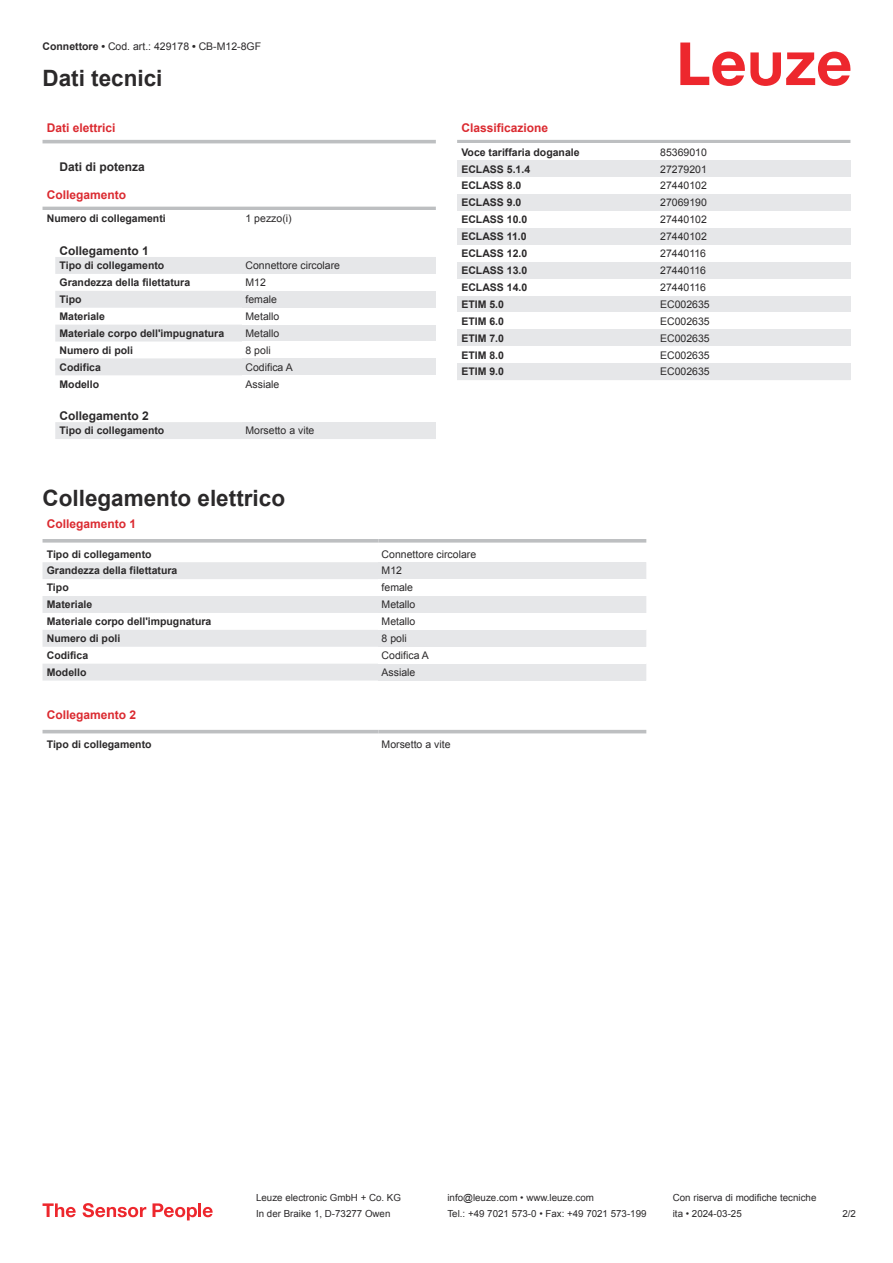
<style>
.page{position:relative;width:893px;height:1263px;background:#fff}
.page>*{position:absolute;margin:0;border:0;box-sizing:border-box;transform-origin:0 0}
.t1{font:700 22.5px "Arial";color:#2b292a}
.t2{font:700 12px "Arial";color:#db2a30}
.t3{font:700 12px "Arial";color:#2b292a}
.t4{font:700 10.5px "Arial";color:#2b292a}
.t5{font:10.5px "Arial";color:#2b292a}
.t6{font:9.75px "Arial";color:#2b292a}
.s1{font-weight:700}
</style>
<div class="page">
<svg style="left:680px;top:43px;width:170px;height:43px"></svg>
<svg style="left:55px;top:257px;width:187px;height:182px"></svg>
<hr style="left:43px;top:140px;width:393px;height:3px;background:#bdbfc1">
<hr style="left:43px;top:207px;width:393px;height:3px;background:#bdbfc1">
<div style="left:242px;top:257px;width:194px;height:17px;background:#e6e7e9"></div>
<div style="left:242px;top:291px;width:194px;height:17px;background:#e6e7e9"></div>
<div style="left:242px;top:325px;width:194px;height:16px;background:#e6e7e9"></div>
<div style="left:242px;top:358px;width:194px;height:17px;background:#e6e7e9"></div>
<div style="left:242px;top:422px;width:194px;height:17px;background:#e6e7e9"></div>
<svg style="left:43px;top:562px;width:335px;height:118px;fill:#e6e7e9"></svg>
<svg style="left:43px;top:539px;width:335px;height:4px"></svg>
<svg style="left:378px;top:539px;width:268px;height:4px"></svg>
<div style="left:378px;top:562px;width:268px;height:17px;background:#e6e7e9"></div>
<div style="left:378px;top:596px;width:268px;height:17px;background:#e6e7e9"></div>
<div style="left:378px;top:630px;width:268px;height:17px;background:#e6e7e9"></div>
<div style="left:378px;top:664px;width:268px;height:16px;background:#e6e7e9"></div>
<svg style="left:43px;top:733px;width:603px;height:1px"></svg>
<hr style="left:43px;top:730px;width:335px;height:3px;background:#bdbfc1">
<hr style="left:378px;top:730px;width:268px;height:3px;background:#bdbfc1">
<hr style="left:457px;top:140px;width:393px;height:3px;background:#bdbfc1">
<div style="left:457px;top:160px;width:200px;height:17px;background:#e6e7e9"></div>
<div style="left:657px;top:160px;width:193px;height:17px;background:#e6e7e9"></div>
<div style="left:457px;top:194px;width:200px;height:17px;background:#e6e7e9"></div>
<div style="left:657px;top:194px;width:193px;height:17px;background:#e6e7e9"></div>
<div style="left:457px;top:228px;width:200px;height:17px;background:#e6e7e9"></div>
<div style="left:657px;top:228px;width:193px;height:17px;background:#e6e7e9"></div>
<div style="left:457px;top:262px;width:200px;height:17px;background:#e6e7e9"></div>
<div style="left:657px;top:262px;width:193px;height:17px;background:#e6e7e9"></div>
<div style="left:457px;top:296px;width:200px;height:16px;background:#e6e7e9"></div>
<div style="left:657px;top:296px;width:193px;height:16px;background:#e6e7e9"></div>
<div style="left:457px;top:329px;width:200px;height:17px;background:#e6e7e9"></div>
<div style="left:657px;top:329px;width:193px;height:17px;background:#e6e7e9"></div>
<div style="left:457px;top:363px;width:200px;height:17px;background:#e6e7e9"></div>
<div style="left:657px;top:363px;width:193px;height:17px;background:#e6e7e9"></div>
<svg style="left:43px;top:1203px;width:33px;height:14px"></svg>
<svg style="left:83px;top:1203px;width:63px;height:14px"></svg>
<svg style="left:153px;top:1203px;width:44px;height:17px"></svg>
<hr style="left:198px;top:1203px;width:3px;height:14px;background:#ed272d">
<svg style="left:203px;top:1207px;width:10px;height:10px"></svg>
<p class="t5" style="left:43px;top:43px;width:220px"><span class="s1">Connettore •</span> Cod. art.: 429178 <span class="s1">•</span> CB-M12-8GF</p>
<h1 class="t1" style="left:43px;top:70px;width:122px">Dati tecnici</h1>
<p class="t2" style="left:47px;top:123px;width:70px">Dati elettrici</p>
<p class="t3" style="left:60px;top:162px;width:87px">Dati di potenza</p>
<p class="t2" style="left:47px;top:190px;width:81px">Collegamento</p>
<p class="t4" style="left:47px;top:215px;width:121px">Numero di collegamenti</p>
<p class="t5" style="left:246px;top:215px;width:48px">1 pezzo(i)</p>
<p class="t3" style="left:60px;top:246px;width:91px">Collegamento 1</p>
<p class="t4" style="left:60px;top:262px;width:106px">Tipo di collegamento</p>
<p class="t5" style="left:246px;top:262px;width:96px">Connettore circolare</p>
<p class="t4" style="left:60px;top:278px;width:132px">Grandezza della filettatura</p>
<p class="t5" style="left:246px;top:278px;width:22px">M12</p>
<p class="t4" style="left:60px;top:295px;width:23px">Tipo</p>
<p class="t5" style="left:246px;top:295px;width:33px">female</p>
<p class="t4" style="left:60px;top:312px;width:47px">Materiale</p>
<p class="t5" style="left:246px;top:312px;width:35px">Metallo</p>
<p class="t4" style="left:60px;top:329px;width:166px">Materiale corpo dell'impugnatura</p>
<p class="t5" style="left:246px;top:329px;width:35px">Metallo</p>
<p class="t4" style="left:60px;top:346px;width:75px">Numero di poli</p>
<p class="t5" style="left:246px;top:346px;width:27px">8 poli</p>
<p class="t4" style="left:60px;top:363px;width:43px">Codifica</p>
<p class="t5" style="left:246px;top:363px;width:49px">Codifica A</p>
<p class="t4" style="left:60px;top:380px;width:41px">Modello</p>
<p class="t5" style="left:246px;top:380px;width:35px">Assiale</p>
<p class="t3" style="left:60px;top:411px;width:91px">Collegamento 2</p>
<p class="t4" style="left:60px;top:427px;width:106px">Tipo di collegamento</p>
<p class="t5" style="left:246px;top:427px;width:70px">Morsetto a vite</p>
<p class="t2" style="left:461px;top:123px;width:88px">Classificazione</p>
<p class="t4" style="left:461px;top:148px;width:120px">Voce tariffaria doganale</p>
<p class="t5" style="left:660px;top:148px;width:48px">85369010</p>
<p class="t4" style="left:461px;top:165px;width:70px">ECLASS 5.1.4</p>
<p class="t5" style="left:660px;top:165px;width:48px">27279201</p>
<p class="t4" style="left:461px;top:182px;width:62px">ECLASS 8.0</p>
<p class="t5" style="left:660px;top:182px;width:48px">27440102</p>
<p class="t4" style="left:461px;top:199px;width:62px">ECLASS 9.0</p>
<p class="t5" style="left:660px;top:199px;width:48px">27069190</p>
<p class="t4" style="left:461px;top:216px;width:67px">ECLASS 10.0</p>
<p class="t5" style="left:660px;top:216px;width:48px">27440102</p>
<p class="t4" style="left:461px;top:233px;width:67px">ECLASS 11.0</p>
<p class="t5" style="left:660px;top:232px;width:48px">27440102</p>
<p class="t4" style="left:461px;top:249px;width:67px">ECLASS 12.0</p>
<p class="t5" style="left:660px;top:249px;width:47px">27440116</p>
<p class="t4" style="left:461px;top:266px;width:67px">ECLASS 13.0</p>
<p class="t5" style="left:660px;top:266px;width:47px">27440116</p>
<p class="t4" style="left:461px;top:283px;width:67px">ECLASS 14.0</p>
<p class="t5" style="left:660px;top:283px;width:47px">27440116</p>
<p class="t4" style="left:461px;top:300px;width:44px">ETIM 5.0</p>
<p class="t5" style="left:660px;top:300px;width:51px">EC002635</p>
<p class="t4" style="left:461px;top:317px;width:44px">ETIM 6.0</p>
<p class="t5" style="left:660px;top:317px;width:51px">EC002635</p>
<p class="t4" style="left:461px;top:334px;width:44px">ETIM 7.0</p>
<p class="t5" style="left:660px;top:334px;width:51px">EC002635</p>
<p class="t4" style="left:461px;top:351px;width:44px">ETIM 8.0</p>
<p class="t5" style="left:660px;top:351px;width:51px">EC002635</p>
<p class="t4" style="left:461px;top:368px;width:44px">ETIM 9.0</p>
<p class="t5" style="left:660px;top:368px;width:51px">EC002635</p>
<h1 class="t1" style="left:43px;top:490px;width:244px">Collegamento elettrico</h1>
<p class="t2" style="left:47px;top:519px;width:91px">Collegamento 1</p>
<p class="t4" style="left:47px;top:550px;width:106px">Tipo di collegamento</p>
<p class="t5" style="left:382px;top:550px;width:96px">Connettore circolare</p>
<p class="t4" style="left:47px;top:567px;width:132px">Grandezza della filettatura</p>
<p class="t5" style="left:382px;top:567px;width:22px">M12</p>
<p class="t4" style="left:47px;top:584px;width:23px">Tipo</p>
<p class="t5" style="left:382px;top:584px;width:33px">female</p>
<p class="t4" style="left:47px;top:601px;width:47px">Materiale</p>
<p class="t5" style="left:382px;top:601px;width:35px">Metallo</p>
<p class="t4" style="left:47px;top:617px;width:166px">Materiale corpo dell'impugnatura</p>
<p class="t5" style="left:382px;top:617px;width:35px">Metallo</p>
<p class="t4" style="left:47px;top:634px;width:75px">Numero di poli</p>
<p class="t5" style="left:382px;top:634px;width:27px">8 poli</p>
<p class="t4" style="left:47px;top:651px;width:43px">Codifica</p>
<p class="t5" style="left:382px;top:651px;width:49px">Codifica A</p>
<p class="t4" style="left:47px;top:668px;width:41px">Modello</p>
<p class="t5" style="left:382px;top:668px;width:35px">Assiale</p>
<p class="t2" style="left:47px;top:710px;width:91px">Collegamento 2</p>
<p class="t4" style="left:47px;top:741px;width:106px">Tipo di collegamento</p>
<p class="t5" style="left:382px;top:741px;width:70px">Morsetto a vite</p>
<p class="t6" style="left:256px;top:1194px;width:146px">Leuze electronic GmbH + Co. KG</p>
<p class="t6" style="left:447px;top:1194px;width:148px">info@leuze.com • www.leuze.com</p>
<p class="t6" style="left:673px;top:1194px;width:145px">Con riserva di modifiche tecniche</p>
<p class="t6" style="left:256px;top:1210px;width:136px">In der Braike 1, D-73277 Owen</p>
<p class="t6" style="left:447px;top:1210px;width:201px">Tel.: +49 7021 573-0 • Fax: +49 7021 573-199</p>
<p class="t6" style="left:673px;top:1210px;width:70px">ita • 2024-03-25</p>
<p class="t6" style="left:842px;top:1210px;width:15px">2 /2</p>
</div>
